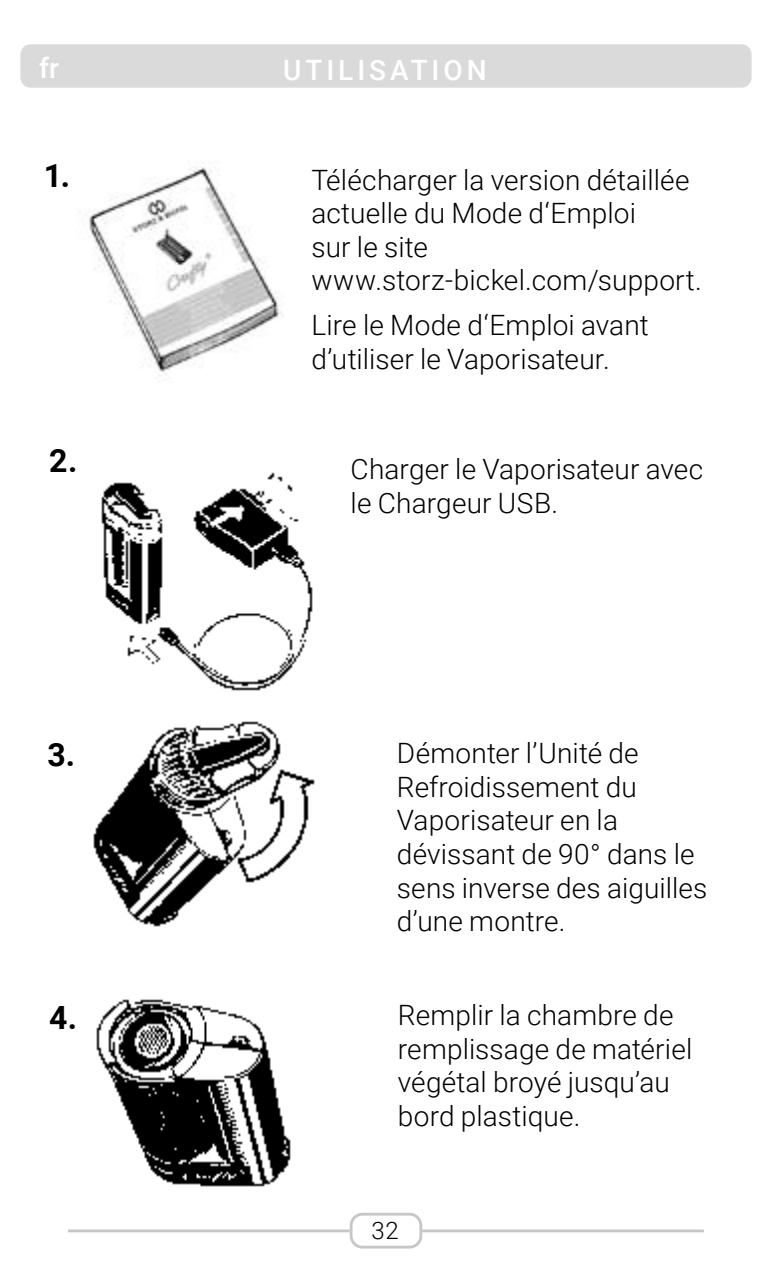
<style>
.page{position:relative;width:772px;height:1282px;background:#fff}
.page>*{position:absolute;margin:0;border:0;box-sizing:border-box;transform-origin:0 0}
.t1{font:700 32px "Roboto";color:#000}
.t2{font:300 28px/33.6px "Roboto";letter-spacing:.005em;color:#000}
.t3{font:500 28px "Roboto";letter-spacing:.14em;color:#fff}
.t4{font:300 24px "Roboto";color:#000}
</style>
<div class="page">
<div style="left:349px;top:1212px;width:73px;height:36px;border:3px solid #c6c6c6;border-radius:11px"></div>
<hr style="left:68px;top:1229px;width:281px;height:3px;background:#c6c6c6">
<hr style="left:422px;top:1229px;width:281px;height:3px;background:#c6c6c6">
<div style="left:20px;top:44px;width:731px;height:44px;background:#dadada;border-radius:10px"></div>
<img style="left:93px;top:721px;width:222px;height:206px">
<img style="left:96px;top:999px;width:195px;height:188px">
<img style="left:89px;top:167px;width:195px;height:205px">
<img style="left:101px;top:472px;width:212px;height:219px">
<p class="t3" style="left:39px;top:49px;width:21px">fr</p>
<p class="t1" style="left:44px;top:153px;width:28px">1.</p>
<p class="t3" style="left:283px;top:51px;width:205px">UTILISATION</p>
<p class="t2" style="left:311px;top:162px;width:392px">Télécharger la version détaillée actuelle du Mode d‘Emploi<br>sur le site www.storz-bickel.com/support.</p>
<p class="t2" style="left:311px;top:307px;width:338px">Lire le Mode d‘Emploi avant d’utiliser le Vaporisateur.</p>
<p class="t1" style="left:49px;top:438px;width:30px">2.</p>
<p class="t2" style="left:350px;top:451px;width:354px">Charger le Vaporisateur avec le Chargeur USB.</p>
<p class="t1" style="left:47px;top:732px;width:29px">3.</p>
<p class="t2" style="left:396px;top:735px;width:311px">Démonter l’Unité de<br>Refroidissement du<br>Vaporisateur en la dévissant de 90° dans le sens inverse des aiguilles d’une montre.</p>
<p class="t1" style="left:49px;top:995px;width:29px">4.</p>
<p class="t2" style="left:397px;top:997px;width:296px">Remplir la chambre de remplissage de matériel végétal broyé jusqu’au bord plastique.</p>
<p class="t4" style="left:371px;top:1213px;width:29px">32</p>
</div>
